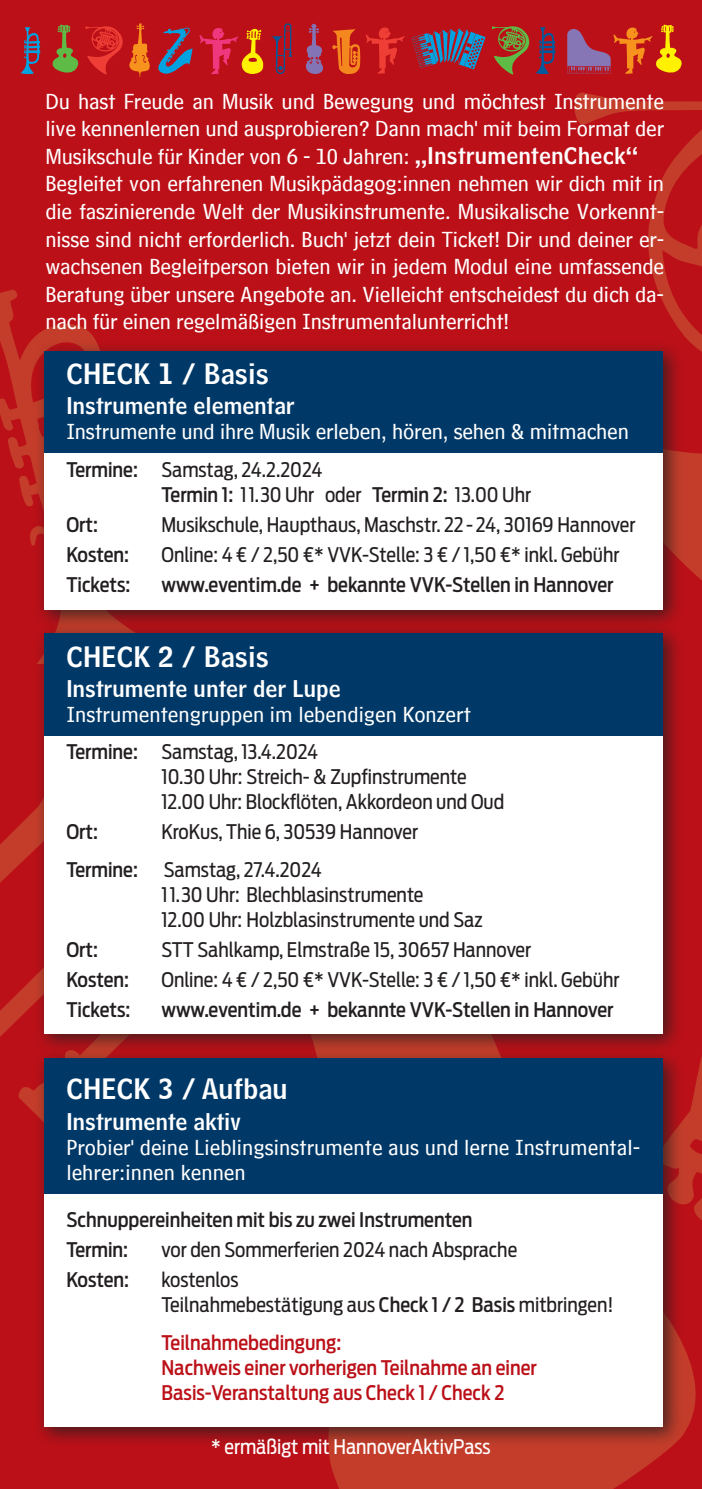
<style>
.page{position:relative;width:702px;height:1489px;background:#fff}
.page>*{position:absolute;margin:0;border:0;box-sizing:border-box;transform-origin:0 0}
.t1{font:27.5px "HM Headline";color:#fff}
.t2{font:22.5px/27.5px "HM Text";letter-spacing:-.01em;color:#fff}
.t3{font:22.5px "HM Headline";color:#fff}
.t4{font:20px/25px "Antenna Cond";color:#231f20}
.t5{font:500 20px/30px "Antenna Cond";color:#231f20}
.t6{font:500 20px/25px "Antenna Cond";color:#bb1018}
.t7{font:20px "Antenna Cond";color:#fff}
.s1{font-family:"HM Headline"}
.s2{font-weight:500}
</style>
<div class="page">
<div style="left:0;top:0;width:702px;height:1488px;background:#bb1018"></div>
<svg style="left:0;top:289px;width:96px;height:257px"></svg>
<svg style="left:0;top:811px;width:34px;height:301px"></svg>
<svg style="left:574px;top:92px;width:128px;height:488px"></svg>
<svg style="left:328px;top:1056px;width:374px;height:432px;fill:#c43d2a"></svg>
<div style="left:34px;top:341px;width:649px;height:289px;background:#231f20;opacity:.75"></div>
<div style="left:44px;top:351px;width:619px;height:258px;background:#fff"></div>
<div style="left:44px;top:351px;width:619px;height:101px;background:#003968"></div>
<div style="left:34px;top:623px;width:649px;height:431px;background:#231f20;opacity:.75"></div>
<div style="left:44px;top:633px;width:619px;height:400px;background:#fff"></div>
<div style="left:44px;top:633px;width:619px;height:103px;background:#003968"></div>
<svg style="left:366px;top:28px;width:39px;height:46px"></svg>
<svg style="left:158px;top:28px;width:34px;height:46px"></svg>
<svg style="left:53px;top:25px;width:25px;height:48px"></svg>
<svg style="left:411px;top:29px;width:74px;height:40px"></svg>
<svg style="left:271px;top:23px;width:21px;height:51px"></svg>
<svg style="left:199px;top:28px;width:64px;height:46px"></svg>
<svg style="left:491px;top:26px;width:38px;height:48px"></svg>
<svg style="left:20px;top:27px;width:20px;height:47px"></svg>
<svg style="left:129px;top:23px;width:21px;height:54px"></svg>
<svg style="left:85px;top:26px;width:38px;height:48px"></svg>
<svg style="left:306px;top:24px;width:17px;height:50px"></svg>
<svg style="left:332px;top:29px;width:28px;height:45px"></svg>
<svg style="left:567px;top:25px;width:114px;height:49px"></svg>
<svg style="left:535px;top:27px;width:20px;height:47px"></svg>
<div style="left:34px;top:1048px;width:649px;height:398px;background:#231f20;opacity:.75"></div>
<div style="left:44px;top:1058px;width:619px;height:368px;background:#fff"></div>
<div style="left:44px;top:1058px;width:619px;height:135px;background:#003968"></div>
<p class="t2" style="left:45px;top:84px;width:620px">Du hast Freude an Musik und Bewegung und möchtest Instrumente live kennenlernen und ausprobieren? Dann mach' mit beim Format der Musikschule für Kinder von 6 - 10 Jahren: <span class="s1">„InstrumentenCheck“ </span>Begleitet von erfahrenen Musikpädagog:innen nehmen wir dich mit in die faszinierende Welt der Musikinstrumente. Musikalische Vorkennt&shy;nisse sind nicht erforderlich. Buch' jetzt dein Ticket! Dir und deiner er&shy;wachsenen Begleitperson bieten wir in jedem Modul eine umfassende Beratung über unsere Angebote an. Vielleicht entscheidest du dich da&shy;nach für einen regelmäßigen Instrumentalunterricht!</p>
<p class="t1" style="left:66px;top:350px;width:204px">CHECK 1 / Basis</p>
<p class="t3" style="left:66px;top:386px;width:230px">Instrumente elementar</p>
<p class="t2" style="left:66px;top:414px;width:564px">Instrumente und ihre Musik erleben, hören, sehen &amp; mitmachen</p>
<p class="t4" style="left:161px;top:457px;width:371px;text-indent:-95px"><span class="s2">Termine:</span> Samstag, 24.2.2024<br><span class="s2">Termin 1:</span> 11.30 Uhr oder <span class="s2">Termin 2:</span> 13.00 Uhr</p>
<p class="t5" style="left:66px;top:509px;width:33px">Ort:</p>
<p class="t4" style="left:161px;top:512px;width:475px">Musikschule, Haupthaus, Maschstr. 22 - 24, 30169 Hannover</p>
<p class="t5" style="left:66px;top:539px;width:64px">Kosten:</p>
<p class="t4" style="left:161px;top:542px;width:459px">Online: 4 € / 2,50 €* VVK-Stelle: 3 € / 1,50 €* inkl. Gebühr</p>
<p class="t5" style="left:66px;top:569px;width:66px">Tickets:</p>
<p class="t5" style="left:161px;top:569px;width:453px">www.eventim.de + bekannte VVK-Stellen in Hannover</p>
<p class="t1" style="left:66px;top:633px;width:204px">CHECK 2 / Basis</p>
<p class="t3" style="left:66px;top:669px;width:276px">Instrumente unter der Lupe</p>
<p class="t2" style="left:66px;top:696px;width:406px">Instrumentengruppen im lebendigen Konzert</p>
<p class="t4" style="left:161px;top:739px;width:344px;text-indent:-95px"><span class="s2">Termine:</span> Samstag, 13.4.2024<br>10.30 Uhr: Streich- &amp; Zupfinstrumente<br>12.00 Uhr: Blockflöten, Akkordeon und Oud</p>
<p class="t5" style="left:66px;top:817px;width:33px">Ort:</p>
<p class="t4" style="left:161px;top:819px;width:258px">KroKus, Thie 6, 30539 Hannover</p>
<p class="t5" style="left:66px;top:854px;width:73px">Termine:</p>
<p class="t4" style="left:161px;top:857px;width:322px">Samstag, 27.4.2024<br>11.30 Uhr: Blechblasinstrumente<br>12.00 Uhr: Holzblasinstrumente und Saz</p>
<p class="t5" style="left:66px;top:934px;width:33px">Ort:</p>
<p class="t4" style="left:161px;top:937px;width:371px">STT Sahlkamp, Elmstraße 15, 30657 Hannover</p>
<p class="t5" style="left:66px;top:964px;width:64px">Kosten:</p>
<p class="t4" style="left:161px;top:967px;width:459px">Online: 4 € / 2,50 €* VVK-Stelle: 3 € / 1,50 €* inkl. Gebühr</p>
<p class="t5" style="left:66px;top:994px;width:66px">Tickets:</p>
<p class="t5" style="left:161px;top:994px;width:453px">www.eventim.de + bekannte VVK-Stellen in Hannover</p>
<p class="t1" style="left:66px;top:1065px;width:223px">CHECK 3 / Aufbau</p>
<p class="t3" style="left:66px;top:1101px;width:176px">Instrumente aktiv</p>
<p class="t2" style="left:66px;top:1130px;width:575px;line-height:25px">Probier' deine Lieblingsinstrumente aus und lerne Instrumental&shy;lehrer:innen kennen</p>
<p class="t5" style="left:66px;top:1204px;width:407px">Schnuppereinheiten mit bis zu zwei Instrumenten<br>Termin:</p>
<p class="t4" style="left:161px;top:1237px;width:357px">vor den Sommerferien 2024 nach Absprache</p>
<p class="t5" style="left:66px;top:1264px;width:64px">Kosten:</p>
<p class="t4" style="left:161px;top:1267px;width:453px">kostenlos<br>Teilnahmebestätigung aus <span class="s2">Check 1 / 2 Basis</span> mitbringen!</p>
<p class="t6" style="left:161px;top:1329px;width:377px">Teilnahmebedingung:<br>Nachweis einer vorherigen Teilnahme an einer<br>Basis-Veranstaltung aus Check 1 / Check 2</p>
<p class="t7" style="left:211px;top:1434px;width:281px">* ermäßigt mit HannoverAktivPass</p>
</div>
